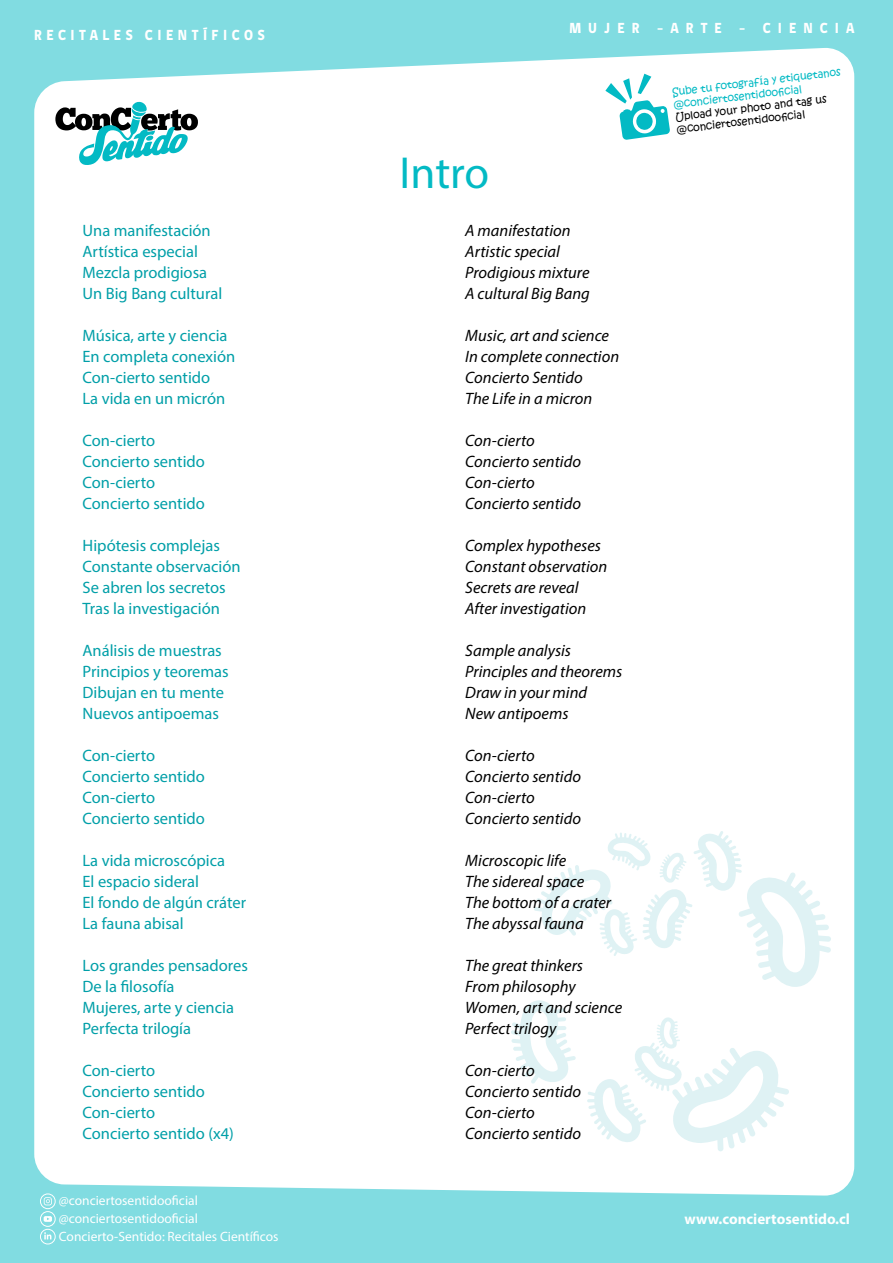
<style>
.page{position:relative;width:893px;height:1263px;background:#81dce1}
.page>*{position:absolute;margin:0;border:0;box-sizing:border-box;transform-origin:0 0}
.texto{font:45px "Myriad Pro";color:#03bac4}
.texto-2{font:16.5px "Myriad Pro";color:#009fa8}
.texto_ingles{font:italic 16.5px "Myriad Pro";color:#000}
.t1{font:700 15px "Myriad Pro";color:#fff}
.t2{font:800 15px "gob CL";letter-spacing:.33em;color:#fff;scale:.9 1}
.t3{font:800 15px "gob CL";letter-spacing:.52em;color:#fff;scale:.9 1}
.t4{font:13.5px/18px "Myriad Pro";color:#fff}
.t5{font:10.5px/12.6px "Kristen ITC";color:#03bac4}
.t6{font:10.5px/12.6px "Kristen ITC";color:#000}
</style>
<div class="page">
<div style="left:34px;top:48px;width:820px;height:1148px;background:#fff"></div>
<svg style="left:534px;top:831px;width:297px;height:156px;background:#f7fbfc"></svg>
<svg style="left:587px;top:1017px;width:202px;height:134px;background:#f5fbfb"></svg>
<svg style="left:511px;top:999px;width:65px;height:85px;background:#f1f9fa"></svg>
<svg style="left:40px;top:1193px;width:16px;height:51px"></svg>
<svg style="left:55px;top:101px;width:143px;height:65px;background:#97c2c4"></svg>
<svg style="left:605px;top:74px;width:65px;height:66px;background:#a1e5e8"></svg>
<p class="t2" style="left:34px;top:25px;width:258px">RECITALES CIENTÍFICOS</p>
<p class="t3" style="left:569px;top:18px;width:318px">MUJER -ARTE - CIENCIA</p>
<p class="texto-2" style="left:82px;top:220px;width:130px">Una manifestación</p>
<p class="texto-2" style="left:82px;top:241px;width:117px">Artística especial</p>
<p class="texto-2" style="left:82px;top:262px;width:126px">Mezcla prodigiosa</p>
<p class="texto-2" style="left:82px;top:283px;width:141px">Un Big Bang cultural</p>
<p class="texto-2" style="left:82px;top:325px;width:147px">Música, arte y ciencia</p>
<p class="texto-2" style="left:82px;top:346px;width:154px">En completa conexión</p>
<p class="texto-2" style="left:82px;top:367px;width:129px">Con-cierto sentido</p>
<p class="texto-2" style="left:82px;top:388px;width:144px">La vida en un micrón</p>
<p class="texto-2" style="left:82px;top:430px;width:74px">Con-cierto</p>
<p class="texto-2" style="left:82px;top:451px;width:124px">Concierto sentido</p>
<p class="texto-2" style="left:82px;top:472px;width:74px">Con-cierto</p>
<p class="texto-2" style="left:82px;top:493px;width:124px">Concierto sentido</p>
<p class="texto-2" style="left:82px;top:535px;width:139px">Hipótesis complejas</p>
<p class="texto-2" style="left:82px;top:556px;width:160px">Constante observación</p>
<p class="texto-2" style="left:82px;top:577px;width:145px">Se abren los secretos</p>
<p class="texto-2" style="left:82px;top:598px;width:139px">Tras la investigación</p>
<p class="texto-2" style="left:82px;top:640px;width:141px">Análisis de muestras</p>
<p class="texto-2" style="left:82px;top:661px;width:148px">Principios y teoremas</p>
<p class="texto-2" style="left:82px;top:682px;width:143px">Dibujan en tu mente</p>
<p class="texto-2" style="left:82px;top:703px;width:138px">Nuevos antipoemas</p>
<p class="texto-2" style="left:82px;top:745px;width:74px">Con-cierto</p>
<p class="texto-2" style="left:82px;top:766px;width:124px">Concierto sentido</p>
<p class="texto-2" style="left:82px;top:787px;width:74px">Con-cierto</p>
<p class="texto-2" style="left:82px;top:808px;width:124px">Concierto sentido</p>
<p class="texto-2" style="left:82px;top:850px;width:144px">La vida microscópica</p>
<p class="texto-2" style="left:82px;top:871px;width:118px">El espacio sideral</p>
<p class="texto-2" style="left:82px;top:892px;width:165px">El fondo de algún cráter</p>
<p class="texto-2" style="left:82px;top:913px;width:103px">La fauna abisal</p>
<p class="texto-2" style="left:82px;top:955px;width:167px">Los grandes pensadores</p>
<p class="texto-2" style="left:82px;top:976px;width:93px">De la filosofía</p>
<p class="texto-2" style="left:82px;top:997px;width:153px">Mujeres, arte y ciencia</p>
<p class="texto-2" style="left:82px;top:1018px;width:110px">Perfecta trilogía</p>
<p class="texto-2" style="left:82px;top:1060px;width:74px">Con-cierto</p>
<p class="texto-2" style="left:82px;top:1081px;width:124px">Concierto sentido</p>
<p class="texto-2" style="left:82px;top:1102px;width:74px">Con-cierto</p>
<p class="texto-2" style="left:82px;top:1123px;width:153px">Concierto sentido (x4)</p>
<p class="t4" style="left:59px;top:1191px;width:221px">@conciertosentidooficial @conciertosentidooficial<br>Concierto-Sentido: Recitales Científicos</p>
<p class="texto" style="left:399px;top:145px;width:91px">Intro</p>
<p class="texto_ingles" style="left:465px;top:220px;width:107px">A manifestation</p>
<p class="texto_ingles" style="left:465px;top:241px;width:96px">Artistic special</p>
<p class="texto_ingles" style="left:465px;top:262px;width:126px">Prodigious mixture</p>
<p class="texto_ingles" style="left:465px;top:283px;width:126px">A cultural Big Bang</p>
<p class="texto_ingles" style="left:465px;top:325px;width:145px">Music, art and science</p>
<p class="texto_ingles" style="left:465px;top:346px;width:155px">In complete connection</p>
<p class="texto_ingles" style="left:465px;top:367px;width:119px">Concierto Sentido</p>
<p class="texto_ingles" style="left:465px;top:388px;width:129px">The Life in a micron</p>
<p class="texto_ingles" style="left:465px;top:430px;width:71px">Con-cierto</p>
<p class="texto_ingles" style="left:465px;top:451px;width:117px">Concierto sentido</p>
<p class="texto_ingles" style="left:465px;top:472px;width:71px">Con-cierto</p>
<p class="texto_ingles" style="left:465px;top:493px;width:117px">Concierto sentido</p>
<p class="texto_ingles" style="left:465px;top:535px;width:137px">Complex hypotheses</p>
<p class="texto_ingles" style="left:465px;top:556px;width:144px">Constant observation</p>
<p class="texto_ingles" style="left:465px;top:577px;width:115px">Secrets are reveal</p>
<p class="texto_ingles" style="left:465px;top:598px;width:122px">After investigation</p>
<p class="texto_ingles" style="left:465px;top:640px;width:107px">Sample analysis</p>
<p class="texto_ingles" style="left:465px;top:661px;width:159px">Principles and theorems</p>
<p class="texto_ingles" style="left:465px;top:682px;width:123px">Draw in your mind</p>
<p class="texto_ingles" style="left:465px;top:703px;width:105px">New antipoems</p>
<p class="texto_ingles" style="left:465px;top:745px;width:71px">Con-cierto</p>
<p class="texto_ingles" style="left:465px;top:766px;width:117px">Concierto sentido</p>
<p class="texto_ingles" style="left:465px;top:787px;width:71px">Con-cierto</p>
<p class="texto_ingles" style="left:465px;top:808px;width:117px">Concierto sentido</p>
<p class="texto_ingles" style="left:465px;top:850px;width:103px">Microscopic life</p>
<p class="texto_ingles" style="left:465px;top:871px;width:120px">The sidereal space</p>
<p class="texto_ingles" style="left:465px;top:892px;width:147px">The bottom of a crater</p>
<p class="texto_ingles" style="left:465px;top:913px;width:120px">The abyssal fauna</p>
<p class="texto_ingles" style="left:465px;top:955px;width:119px">The great thinkers</p>
<p class="texto_ingles" style="left:465px;top:976px;width:112px">From philosophy</p>
<p class="texto_ingles" style="left:465px;top:997px;width:158px">Women, art and science</p>
<p class="texto_ingles" style="left:465px;top:1018px;width:93px">Perfect trilogy</p>
<p class="texto_ingles" style="left:465px;top:1060px;width:71px">Con-cierto</p>
<p class="texto_ingles" style="left:465px;top:1081px;width:117px">Concierto sentido</p>
<p class="texto_ingles" style="left:465px;top:1102px;width:71px">Con-cierto</p>
<p class="texto_ingles" style="left:465px;top:1123px;width:117px">Concierto sentido</p>
<p class="t5" style="left:671px;top:86px;width:171px;rotate:-7deg">Sube tu fotografía y etiquetanos @conciertosentidoofi cial</p>
<p class="t6" style="left:674px;top:111px;width:154px;rotate:-7deg">Upload your photo and tag us @conciertosentidoofi cial</p>
<p class="t1" style="left:684px;top:1209px;width:167px">www.conciertosentido.cl</p>
</div>
